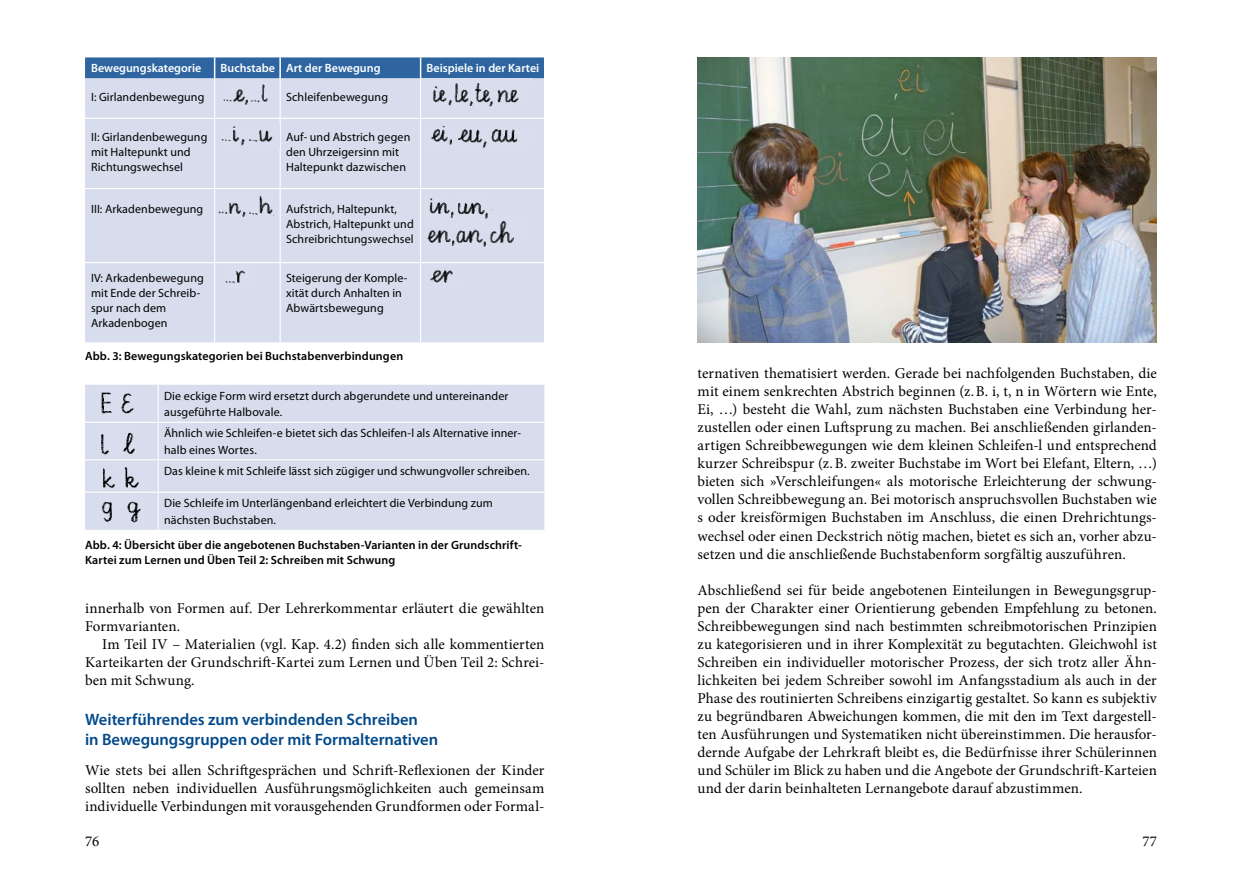
<style>
.page{position:relative;width:1242px;height:881px;background:#fff}
.page>*{position:absolute;margin:0;border:0;box-sizing:border-box;transform-origin:0 0}
.t1{font:600 16.5px/19.5px "Myriad Pro";color:#00498a}
.t2{font:15px/18px "Minion Pro";letter-spacing:.005em;color:#000;text-align:justify}
.t3{font:12px/15px "Myriad Pro";letter-spacing:.01em;color:#000}
.t4{font:600 12px/15px "Myriad Pro";letter-spacing:.01em;color:#000}
.t5{font:600 12px "Myriad Pro";color:#fff}
</style>
<div class="page">
<div style="left:85px;top:384px;width:459px;height:145px;background:#d8dded"></div>
<hr style="left:158px;top:384px;width:1px;height:37px;background:#fff">
<hr style="left:85px;top:421px;width:73px;height:1px;background:#fff">
<hr style="left:158px;top:421px;width:386px;height:1px;background:#fff">
<hr style="left:158px;top:422px;width:1px;height:37px;background:#fff">
<hr style="left:85px;top:459px;width:73px;height:1px;background:#fff">
<hr style="left:158px;top:459px;width:386px;height:1px;background:#fff">
<hr style="left:158px;top:460px;width:1px;height:31px;background:#fff">
<hr style="left:85px;top:491px;width:73px;height:1px;background:#fff">
<hr style="left:158px;top:491px;width:386px;height:1px;background:#fff">
<hr style="left:158px;top:492px;width:1px;height:37px;background:#fff">
<div style="left:85px;top:78px;width:459px;height:264px;background:#d8dded"></div>
<hr style="left:214px;top:78px;width:1px;height:40px;background:#fff">
<hr style="left:279px;top:78px;width:2px;height:40px;background:#fff">
<hr style="left:420px;top:78px;width:1px;height:40px;background:#fff">
<hr style="left:85px;top:118px;width:130px;height:1px;background:#fff">
<hr style="left:215px;top:118px;width:65px;height:1px;background:#fff">
<hr style="left:214px;top:119px;width:1px;height:69px;background:#fff">
<hr style="left:280px;top:118px;width:140px;height:1px;background:#fff">
<hr style="left:279px;top:119px;width:2px;height:69px;background:#fff">
<hr style="left:420px;top:118px;width:124px;height:1px;background:#fff">
<hr style="left:420px;top:119px;width:1px;height:69px;background:#fff">
<hr style="left:85px;top:188px;width:130px;height:1px;background:#fff">
<hr style="left:215px;top:188px;width:65px;height:1px;background:#fff">
<hr style="left:214px;top:189px;width:1px;height:73px;background:#fff">
<hr style="left:280px;top:188px;width:140px;height:1px;background:#fff">
<hr style="left:279px;top:189px;width:2px;height:73px;background:#fff">
<hr style="left:420px;top:188px;width:124px;height:1px;background:#fff">
<hr style="left:420px;top:189px;width:1px;height:73px;background:#fff">
<hr style="left:85px;top:262px;width:130px;height:1px;background:#fff">
<hr style="left:215px;top:262px;width:65px;height:1px;background:#fff">
<hr style="left:214px;top:263px;width:1px;height:79px;background:#fff">
<hr style="left:280px;top:262px;width:140px;height:1px;background:#fff">
<hr style="left:279px;top:263px;width:2px;height:79px;background:#fff">
<hr style="left:420px;top:262px;width:124px;height:1px;background:#fff">
<hr style="left:420px;top:263px;width:1px;height:79px;background:#fff">
<div style="left:85px;top:57px;width:459px;height:21px;background:#2e65a0"></div>
<img style="left:225px;top:83px;width:41px;height:23px">
<div style="left:222px;top:80px;width:47px;height:29px;border:2px solid #d8dded"></div>
<img style="left:421px;top:79px;width:110px;height:28px">
<div style="left:217px;top:125px;width:63px;height:23px;background:#d8dded"></div>
<img style="left:221px;top:126px;width:52px;height:20px">
<img style="left:426px;top:125px;width:107px;height:23px">
<div style="left:217px;top:193px;width:56px;height:25px;background:#d8dded"></div>
<img style="left:219px;top:195px;width:54px;height:22px">
<div style="left:463px;top:216px;width:67px;height:26px;background:#d8dded"></div>
<img style="left:489px;top:221px;width:25px;height:21px">
<img style="left:425px;top:265px;width:34px;height:25px">
<img style="left:426px;top:224px;width:61px;height:26px">
<img style="left:224px;top:266px;width:33px;height:24px">
<img style="left:97px;top:495px;width:47px;height:27px">
<img style="left:116px;top:386px;width:21px;height:32px">
<svg style="left:98px;top:386px;width:18px;height:32px"></svg>
<img style="left:99px;top:425px;width:40px;height:29px">
<img style="left:123px;top:462px;width:31px;height:27px">
<img style="left:90px;top:462px;width:27px;height:27px">
<img style="left:425px;top:196px;width:66px;height:26px">
<img style="left:697px;top:57px;width:460px;height:285px">
<p class="t5" style="left:91px;top:62px;width:112px">Bewegungskategorie</p>
<p class="t5" style="left:221px;top:62px;width:161px">Buchstabe Art der Bewegung</p>
<p class="t5" style="left:426px;top:62px;width:114px">Beispiele in der Kartei</p>
<p class="t3" style="left:91px;top:89px;width:115px">I: Girlandenbewegung</p>
<p class="t3" style="left:286px;top:89px;width:103px">Schleifenbewegung</p>
<p class="t3" style="left:91px;top:129px;width:118px">II: Girlandenbewegung mit Haltepunkt und<br>Richtungswechsel</p>
<p class="t3" style="left:286px;top:129px;width:126px">Auf- und Abstrich gegen den Uhrzeigersinn mit<br>Haltepunkt dazwischen</p>
<p class="t3" style="left:91px;top:202px;width:114px">III: Arkadenbewegung</p>
<p class="t3" style="left:286px;top:202px;width:129px">Aufstrich, Haltepunkt,<br>Abstrich, Haltepunkt und<br>Schreibrichtungswechsel</p>
<p class="t3" style="left:91px;top:271px;width:114px">IV: Arkadenbewegung mit Ende der Schreib&shy;spur nach dem<br>Arkadenbogen</p>
<p class="t3" style="left:286px;top:271px;width:123px">Steigerung der Komple&shy;xität durch Anhalten in<br>Abwärtsbewegung</p>
<p class="t4" style="left:85px;top:349px;width:320px">Abb. 3: Bewegungskategorien bei Buchstabenverbindungen</p>
<p class="t3" style="left:164px;top:387px;width:346px;line-height:16.5px">Die eckige Form wird ersetzt durch abgerundete und untereinander ausgeführte Halbovale.</p>
<p class="t3" style="left:164px;top:425px;width:358px;line-height:16.5px">Ähnlich wie Schleifen-e bietet sich das Schleifen-l als Alternative inner&shy;halb eines Wortes.</p>
<p class="t3" style="left:164px;top:463px;width:367px">Das kleine k mit Schleife lässt sich zügiger und schwungvoller schreiben.</p>
<p class="t3" style="left:164px;top:495px;width:330px;line-height:16.5px">Die Schleife im Unterlängenband erleichtert die Verbindung zum nächsten Buchstaben.</p>
<p class="t4" style="left:85px;top:537px;width:437px">Abb. 4: Übersicht über die angebotenen Buchstaben-Varianten in der Grundschrift-<br>Kartei zum Lernen und Üben Teil 2: Schreiben mit Schwung</p>
<p class="t2" style="left:85px;top:598px;width:461px">innerhalb von Formen auf. Der Lehrerkommentar erläutert die gewählten<br>Formvarianten.</p>
<p class="t2" style="left:85px;top:634px;width:461px;text-indent:17px">Im Teil IV – Materialien (vgl. Kap. 4.2) finden sich alle kommentierten Karteikarten der Grundschrift-Kartei zum Lernen und Üben Teil 2: Schrei&shy;ben mit Schwung.</p>
<p class="t1" style="left:85px;top:709px;width:354px">Weiterführendes zum verbindenden Schreiben<br>in Bewegungsgruppen oder mit Formalternativen</p>
<p class="t2" style="left:85px;top:760px;width:461px">Wie stets bei allen Schriftgesprächen und Schrift-Reflexionen der Kinder sollten neben individuellen Ausführungsmöglichkeiten auch gemeinsam individuelle Verbindungen mit vorausgehenden Grundformen oder Formal-</p>
<p class="t2" style="left:697px;top:364px;width:461px">ternativen thematisiert werden. Gerade bei nachfolgenden Buchstaben, die mit einem senkrechten Abstrich beginnen (z.B. i, t, n in Wörtern wie Ente, Ei, …) besteht die Wahl, zum nächsten Buchstaben eine Verbindung her&shy;zustellen oder einen Luftsprung zu machen. Bei anschließenden girlanden&shy;artigen Schreibbewegungen wie dem kleinen Schleifen-l und entsprechend kurzer Schreibspur (z.B. zweiter Buchstabe im Wort bei Elefant, Eltern, …) bieten sich »Verschleifungen« als motorische Erleichterung der schwung&shy;vollen Schreibbewegung an. Bei motorisch anspruchsvollen Buchstaben wie s oder kreisförmigen Buchstaben im Anschluss, die einen Drehrichtungs&shy;wechsel oder einen Deckstrich nötig machen, bietet es sich an, vorher abzu&shy;setzen und die anschließende Buchstabenform sorgfältig auszuführen.</p>
<p class="t2" style="left:697px;top:580px;width:461px">Abschließend sei für beide angebotenen Einteilungen in Bewegungsgrup&shy;pen der Charakter einer Orientierung gebenden Empfehlung zu betonen.<br>Schreibbewegungen sind nach bestimmten schreibmotorischen Prinzipien zu kategorisieren und in ihrer Komplexität zu begutachten. Gleichwohl ist Schreiben ein individueller motorischer Prozess, der sich trotz aller Ähn&shy;lichkeiten bei jedem Schreiber sowohl im Anfangsstadium als auch in der Phase des routinierten Schreibens einzigartig gestaltet. So kann es subjektiv zu begründbaren Abweichungen kommen, die mit den im Text dargestell&shy;ten Ausführungen und Systematiken nicht übereinstimmen. Die herausfor&shy;dernde Aufgabe der Lehrkraft bleibt es, die Bedürfnisse ihrer Schülerinnen und Schüler im Blick zu haben und die Angebote der Grundschrift-Karteien und der darin beinhalteten Lernangebote darauf abzustimmen.</p>
<p class="t2" style="left:85px;top:832px;width:16px">76</p>
<p class="t2" style="left:1142px;top:832px;width:16px">77</p>
</div>
